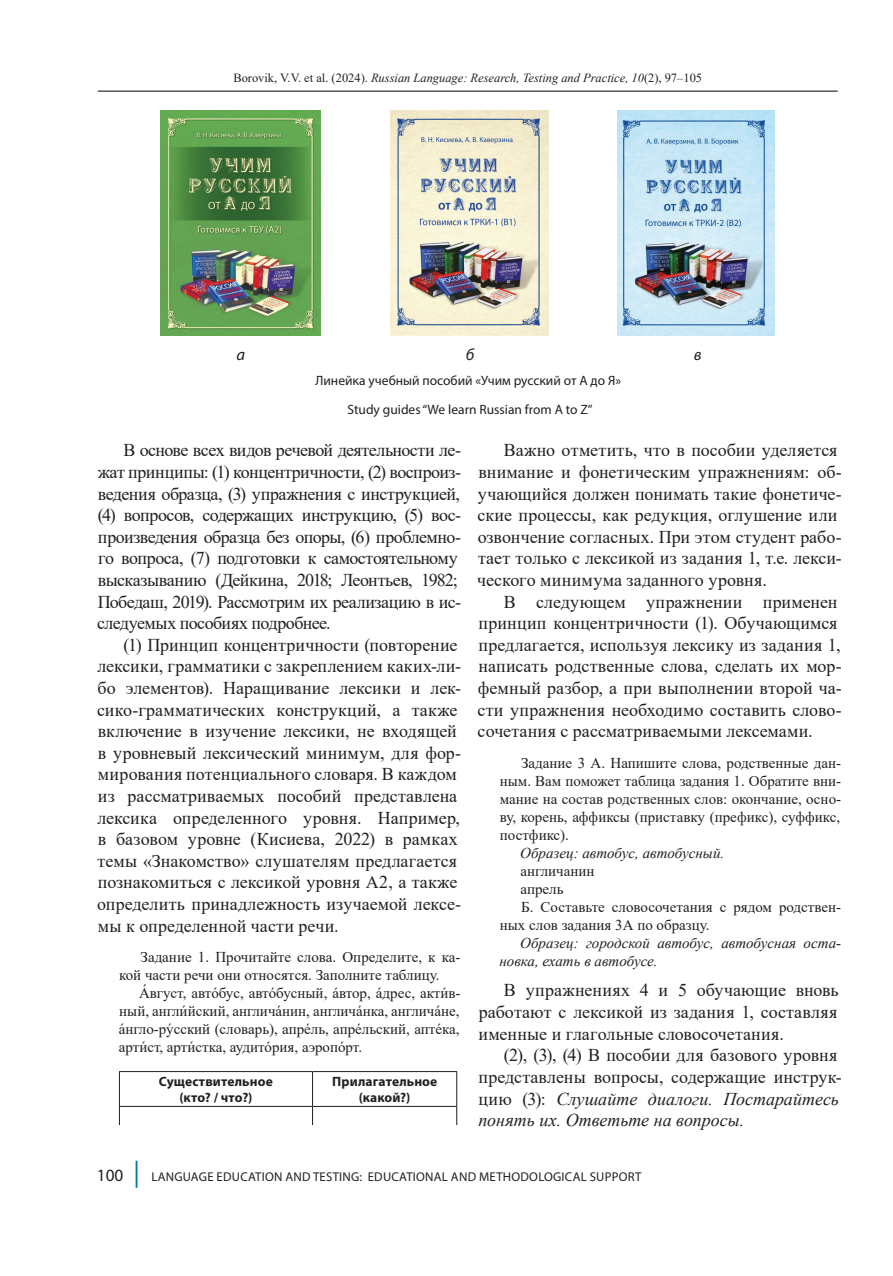
<style>
.page{position:relative;width:893px;height:1276px;background:#fff}
.page>*{position:absolute;margin:0;border:0;box-sizing:border-box;transform-origin:0 0}
.t1{font:18px/21.6px "Times New Roman";letter-spacing:-.005em;color:#231f20}
.t2{font:18px/21.6px "Times New Roman";letter-spacing:-.03em;color:#231f20}
.подРисунок{font:italic 16.5px "Myriad Pro";color:#231f20}
.Пример{font:15px/18px "Times New Roman";color:#231f20}
.Пример-2{font:italic 15px/18px "Times New Roman";color:#231f20}
.подРисунок-2{font:13.5px "Myriad Pro";color:#231f20}
.Таблица_ХЕД{font:700 13.5px/16.2px "Myriad Pro";letter-spacing:.01em;color:#231f20;text-align:center}
.t3{font:12.75px "Myriad Pro";color:#231f20}
.t4{font:italic 12.45px "Times New Roman";color:#231f20}
.s1{font-style:normal}
.s2{font-style:italic}
.s3{font-size:17.25px}
.s4{font-size:27px;color:#0076a3}
</style>
<div class="page">
<hr style="left:98px;top:91px;width:740px;height:1px;background:#231f20">
<img style="left:161px;top:111px;width:159px;height:225px">
<img style="left:390px;top:111px;width:158px;height:224px">
<img style="left:618px;top:111px;width:156px;height:224px">
<hr style="left:119px;top:1071px;width:194px;height:1px;background:#231f20">
<hr style="left:313px;top:1071px;width:144px;height:1px;background:#231f20">
<hr style="left:119px;top:1106px;width:194px;height:1px;background:#231f20">
<hr style="left:313px;top:1106px;width:144px;height:1px;background:#231f20">
<hr style="left:312px;top:1072px;width:1px;height:34px;background:#231f20">
<hr style="left:119px;top:1072px;width:1px;height:34px;background:#231f20">
<hr style="left:456px;top:1072px;width:1px;height:34px;background:#231f20">
<svg style="left:119px;top:1106px;width:1px;height:19px"></svg>
<svg style="left:312px;top:1106px;width:1px;height:19px"></svg>
<svg style="left:456px;top:1106px;width:1px;height:19px"></svg>
<p class="t4" style="left:233px;top:69px;width:470px"><span class="s1">Borovik, V.V. et al. (2024).</span> Russian Language: Research, Testing and Practice, 10<span class="s1">(2), 97–105</span></p>
<p class="подРисунок" style="left:236px;top:344px;width:10px">а</p>
<p class="подРисунок" style="left:466px;top:344px;width:10px">б</p>
<p class="подРисунок" style="left:694px;top:344px;width:9px">в</p>
<p class="подРисунок-2" style="left:315px;top:372px;width:307px">ЛИНЕЙКА УЧЕБНЫЙ ПОСОБИЙ «УЧИМ РУССКИЙ ОТ А ДО Я»</p>
<p class="подРисунок-2" style="left:347px;top:401px;width:247px">STUDY GUIDES “WE LEARN RUSSIAN FROM A TO Z”</p>
<p class="t2" style="left:97px;top:439px;width:366px;text-indent:26px">В основе всех видов речевой деятельности ле&shy;жат принципы: (1) концентричности, (2) воспроиз&shy;ведения образца, (3) упражнения с инструкцией, (4) вопросов, содержащих инструкцию, (5) вос&shy;произведения образца без опоры, (6) проблемно&shy;го вопроса, (7) подготовки к самостоятельному высказыванию (Дейкина, 2018; Леонтьев, 1982; Победаш, 2019). Рассмотрим их реализацию в ис&shy;следуемых пособиях подробнее.</p>
<p class="t1" style="left:97px;top:633px;width:366px;text-indent:26px">(1) Принцип концентричности (повторение лексики, грамматики с закреплением каких-ли&shy;бо элементов). Наращивание лексики и лек&shy;сико-грамматических конструкций, а также включение в изучение лексики, не входящей в уровневый лексический минимум, для фор&shy;мирования потенциального словаря. В каждом из рассматриваемых пособий представлена лексика определенного уровня. Например, в базовом уровне (Кисиева, 2022) в рамках темы «Знакомство» слушателям предлагается познакомиться с лексикой уровня А2, а также определить принадлежность изучаемой лексе&shy;мы к определенной части речи.</p>
<p class="Пример" style="left:119px;top:948px;width:343px;text-indent:21px">Задание 1. Прочитайте слова. Определите, к ка&shy;кой части речи они относятся. Заполните таблицу.</p>
<p class="Пример" style="left:119px;top:984px;width:343px;text-align:justify;text-indent:20px">Áвгуст, автóбус, автóбусный, áвтор, áдрес, акти́в&shy;ный, англи́йский, англичáнин, англичáнка, англичáне, а́нгло-ру́сский (словарь), апрéль, апрéльский, аптéка, арти́ст, арти́стка, аудитóрия, аэропóрт.</p>
<p class="Таблица_ХЕД" style="left:159px;top:1073px;width:116px">Существительное (кто? / что?)</p>
<p class="Таблица_ХЕД" style="left:332px;top:1073px;width:107px">Прилагательное (какой?)</p>
<p class="t1" style="left:477px;top:439px;width:366px;text-indent:27px">Важно отметить, что в пособии уделяется внимание и фонетическим упражнениям: об&shy;учающийся должен понимать такие фонетиче&shy;ские процессы, как редукция, оглушение или озвончение согласных. При этом студент рабо&shy;тает только с лексикой из задания 1, т.е. лекси&shy;ческого минимума заданного уровня.</p>
<p class="t1" style="left:478px;top:590px;width:366px;text-indent:26px">В следующем упражнении применен принцип концентричности (1). Обучающимся предлагается, используя лексику из задания 1, написать родственные слова, сделать их мор&shy;фемный разбор, а при выполнении второй ча&shy;сти упражнения необходимо составить слово&shy;сочетания с рассматриваемыми лексемами.</p>
<p class="Пример" style="left:500px;top:753px;width:343px;text-align:justify;text-indent:21px">Задание 3 А. Напишите слова, родственные дан&shy;ным. Вам поможет таблица задания 1. Обратите вни&shy;мание на состав родственных слов: окончание, осно&shy;ву, корень, аффиксы (приставку (префикс), суффикс, постфикс).</p>
<p class="Пример-2" style="left:520px;top:843px;width:206px">Образец: автобус, автобусный.</p>
<p class="Пример" style="left:521px;top:861px;width:75px">англичанин</p>
<p class="Пример" style="left:521px;top:879px;width:44px">апрель</p>
<p class="Пример" style="left:500px;top:897px;width:343px;text-indent:21px">Б. Составьте словосочетания с рядом родствен&shy;ных слов задания 3А по образцу.</p>
<p class="Пример-2" style="left:499px;top:933px;width:343px;text-indent:21px">Образец: городской автобус, автобусная оста&shy;новка, ехать в автобусе.</p>
<p class="t1" style="left:478px;top:979px;width:362px;text-align:justify;text-indent:25px">В упражнениях 4 и 5 обучающие вновь работают с лексикой из задания 1, составляя именные и глагольные словосочетания.</p>
<p class="t1" style="left:478px;top:1044px;width:365px;text-indent:26px">(2), (3), (4) В пособии для базового уровня представлены вопросы, содержащие инструк&shy;цию (3): <span class="s2">Слушайте диалоги. Постарайтесь понять их. Ответьте на вопросы.</span></p>
<p class="t3" style="left:97px;top:1169px;width:70px"><span class="s3">100</span> <span class="s4">|</span> LANGUAGE</p>
<p class="t3" style="left:217px;top:1169px;width:9px">EDUCATION</p>
<p class="t3" style="left:285px;top:1169px;width:10px">AND</p>
<p class="t3" style="left:313px;top:1169px;width:8px">TESTING</p>
<p class="t3" style="left:360px;top:1169px;width:17px">: EDUCATIONAL</p>
<p class="t3" style="left:451px;top:1169px;width:10px">AND</p>
<p class="t3" style="left:479px;top:1169px;width:9px">METHODOLOGICAL</p>
<p class="t3" style="left:590px;top:1169px;width:9px">SUPPORT</p>
</div>
